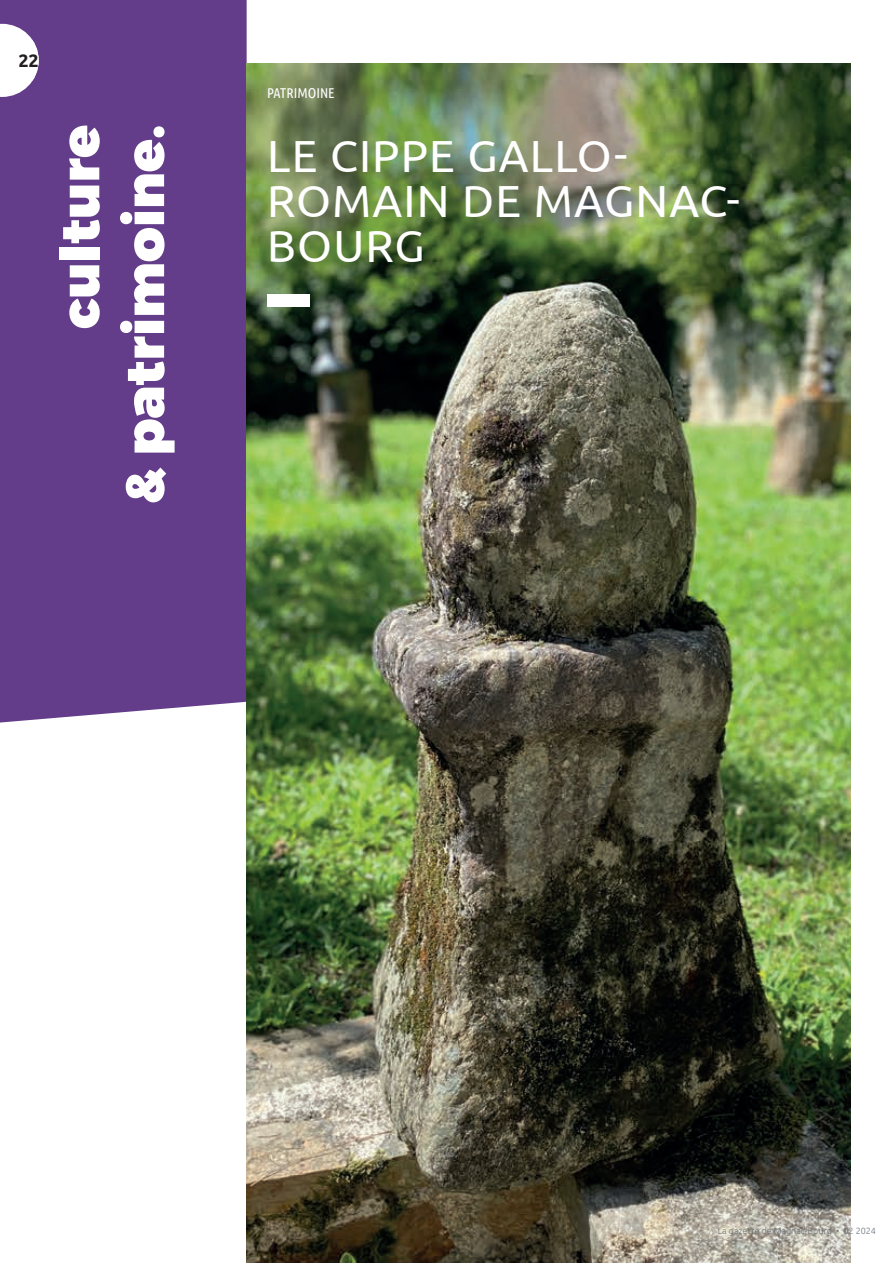
<style>
.page{position:relative;width:893px;height:1263px;background:#fff}
.page>*{position:absolute;margin:0;border:0;box-sizing:border-box;transform-origin:0 0}
.t1{font:900 54px/64.8px "Montserrat";color:#fff;text-align:right}
.t2{font:45px "Ubuntu";letter-spacing:.025em;color:#fff}
.t3{font:700 18px "Ubuntu";color:#231f20}
.t4{font:14.25px "Ubuntu Condensed";color:#fff}
.t5{font:300 9px "Ubuntu";color:#6e757b}
</style>
<div class="page">
<div style="left:0;top:0;width:247px;height:724px;background:#633d89"></div>
<div style="left:0;top:0;width:31px;height:717px;background:#633d89"></div>
<svg style="left:0;top:24px;width:39px;height:73px"></svg>
<img style="left:247px;top:64px;width:603px;height:1199px">
<div style="left:267px;top:294px;width:43px;height:13px;background:#fff"></div>
<p class="t3" style="left:18px;top:49px;width:22px">22</p>
<p class="t1" style="left:50px;top:505px;width:382px;rotate:-90deg">culture<br>&amp; patrimoine.</p>
<p class="t4" style="left:267px;top:84px;width:67px">PATRIMOINE</p>
<p class="t2" style="left:267px;top:128px;width:88px">LE CIPPE</p>
<p class="t2" style="left:468px;top:128px;width:28px">GALL</p>
<p class="t2" style="left:577px;top:128px;width:52px">O-</p>
<p class="t2" style="left:267px;top:173px;width:92px">ROMAI</p>
<p class="t2" style="left:417px;top:173px;width:325px">N DE MAG NAC-</p>
<p class="t2" style="left:267px;top:218px;width:126px">BOURG</p>
<p class="t5" style="left:718px;top:1225px;width:160px">La gazette de Magnac-Bourg • 02 2024</p>
</div>
